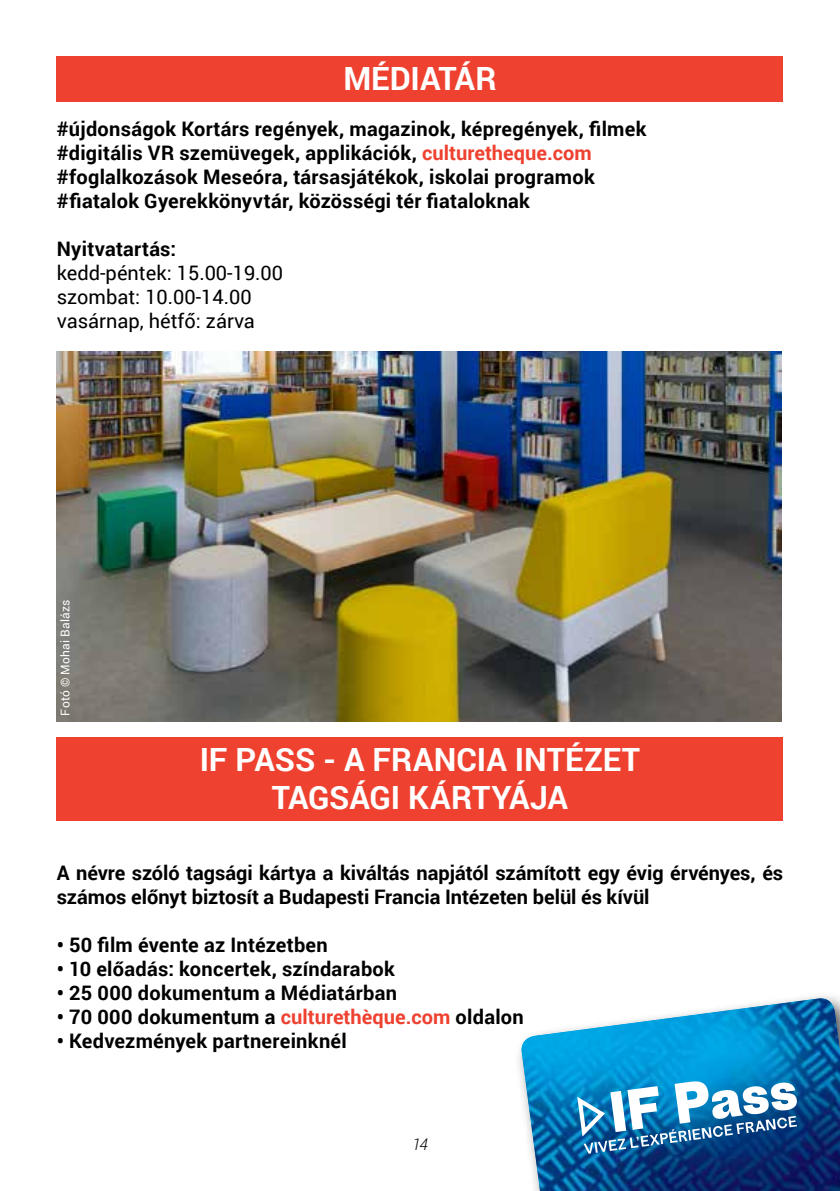
<style>
.page{position:relative;width:840px;height:1191px;background:#fff}
.page>*{position:absolute;margin:0;border:0;box-sizing:border-box;transform-origin:0 0}
.t1{font:700 32px/38px "Roboto";letter-spacing:-.005em;color:#fff;text-align:center}
.t2{font:700 20px/24px "Roboto";letter-spacing:.01em;color:#000}
.t3{font:20px/24px "Roboto";color:#000}
.t4{font:italic 300 16px "Roboto";color:#000}
.t5{font:12px "Roboto";letter-spacing:.025em;color:#fff}
.s1{color:#ef4130}
</style>
<div class="page">
<div style="left:57px;top:57px;width:725px;height:45px;background:#ef4130"></div>
<div style="left:57px;top:737px;width:725px;height:84px;background:#ef4130"></div>
<img style="left:57px;top:351px;width:724px;height:370px">
<img style="left:519px;top:998px;width:320px;height:193px">
<svg style="left:574px;top:1080px;width:223px;height:73px"></svg>
<h1 class="t1" style="left:343px;top:59px;width:155px">MÉDIATÁR</h1>
<p class="t2" style="left:57px;top:116px;width:591px">#újdonságok Kortárs regények, magazinok, képregények, filmek #digitális VR szemüvegek, applikációk, <span class="s1">culturetheque.com </span>#foglalkozások Meseóra, társasjátékok, iskolai programok #fiatalok Gyerekkönyvtár, közösségi tér fiataloknak</p>
<p class="t2" style="left:57px;top:236px;width:121px">Nyitvatartás:</p>
<p class="t3" style="left:57px;top:260px;width:228px">kedd-péntek: 15.00-19.00 szombat: 10.00-14.00 vasárnap, hétfő: zárva</p>
<p class="t5" style="left:57px;top:715px;width:118px;rotate:-90deg">Fotó © Mohai Balázs</p>
<h1 class="t1" style="left:199px;top:739px;width:442px">IF PASS - A FRANCIA INTÉZET<br>TAGSÁGI KÁRTYÁJA</h1>
<p class="t2" style="left:57px;top:860px;width:727px">A névre szóló tagsági kártya a kiváltás napjától számított egy évig érvényes, és számos előnyt biztosít a Budapesti Francia Intézeten belül és kívül</p>
<p class="t2" style="left:57px;top:932px;width:272px">• 50 film évente az Intézetben</p>
<p class="t2" style="left:57px;top:956px;width:339px">• 10 előadás: koncertek, színdarabok</p>
<p class="t2" style="left:57px;top:980px;width:342px">• 25 000 dokumentum a Médiatárban</p>
<p class="t2" style="left:57px;top:1004px;width:468px">• 70 000 dokumentum a <span class="s1">culturethèque.com</span> oldalon</p>
<p class="t2" style="left:57px;top:1028px;width:291px">• Kedvezmények partnereinknél</p>
<p class="t4" style="left:412px;top:1132px;width:17px">14</p>
</div>
